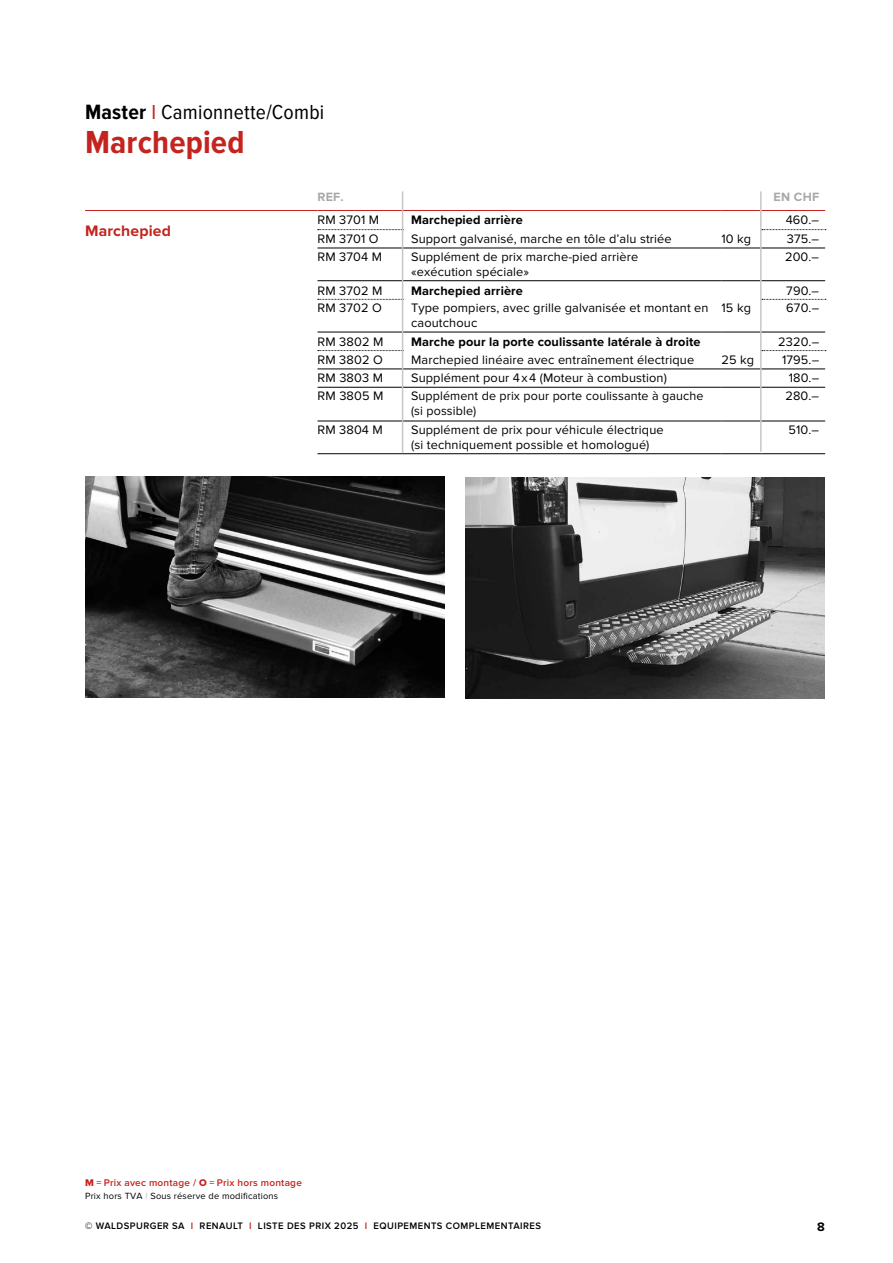
<style>
.page{position:relative;width:893px;height:1263px;background:#fff}
.page>*{position:absolute;margin:0;border:0;box-sizing:border-box;transform-origin:0 0}
.t1{font:700 33px "Proxima Nova Cond";letter-spacing:.005em;color:#c4231e}
.t2{font:21px "Proxima Nova Cond";letter-spacing:.01em;color:#000}
.t3{font:700 15.75px "Proxima Nova";letter-spacing:.01em;color:#c4231e}
.t4{font:12.75px/15px "Proxima Nova";letter-spacing:.01em;color:#000}
.t5{font:700 12.75px "Proxima Nova";letter-spacing:.01em;color:#000}
.t6{font:700 12.45px "Proxima Nova";letter-spacing:.02em;color:#a8a8a7}
.t7{font:600 10.05px "Proxima Nova";letter-spacing:.02em;color:#c4231e}
.t8{font:600 9.75px "Proxima Nova";letter-spacing:.05em;color:#000}
.t9{font:9.3px "Proxima Nova";letter-spacing:.02em;color:#000}
.s1{font-weight:700;font-size:21.45px}
.s2{color:#c4231e}
.s3{font-family:"Proxima Nova Extrabld";font-weight:400}
.s4{color:#c6c6c6}
</style>
<div class="page">
<img style="left:85px;top:476px;width:359px;height:221px">
<svg style="left:318px;top:229px;width:84px;height:1px"></svg>
<svg style="left:762px;top:229px;width:64px;height:1px"></svg>
<svg style="left:318px;top:299px;width:84px;height:1px"></svg>
<svg style="left:762px;top:299px;width:64px;height:1px"></svg>
<svg style="left:318px;top:350px;width:84px;height:1px"></svg>
<svg style="left:762px;top:350px;width:64px;height:1px"></svg>
<hr style="left:317px;top:453px;width:86px;height:1px;background:#000">
<hr style="left:403px;top:453px;width:318px;height:1px;background:#000">
<hr style="left:721px;top:453px;width:40px;height:1px;background:#000">
<hr style="left:761px;top:453px;width:64px;height:1px;background:#000">
<hr style="left:317px;top:248px;width:86px;height:1px;background:#000">
<hr style="left:403px;top:248px;width:318px;height:1px;background:#000">
<hr style="left:721px;top:248px;width:40px;height:1px;background:#000">
<hr style="left:761px;top:248px;width:64px;height:1px;background:#000">
<hr style="left:317px;top:280px;width:86px;height:1px;background:#000">
<hr style="left:403px;top:280px;width:318px;height:1px;background:#000">
<hr style="left:721px;top:280px;width:40px;height:1px;background:#000">
<hr style="left:761px;top:280px;width:64px;height:1px;background:#000">
<hr style="left:403px;top:332px;width:318px;height:1px;background:#000">
<hr style="left:317px;top:369px;width:86px;height:1px;background:#000">
<hr style="left:403px;top:369px;width:318px;height:1px;background:#000">
<hr style="left:721px;top:369px;width:40px;height:1px;background:#000">
<hr style="left:761px;top:210px;width:64px;height:1px;background:#c4231e">
<hr style="left:317px;top:332px;width:86px;height:1px;background:#000">
<hr style="left:721px;top:332px;width:40px;height:1px;background:#000">
<hr style="left:761px;top:332px;width:64px;height:1px;background:#000">
<hr style="left:761px;top:369px;width:64px;height:1px;background:#000">
<hr style="left:317px;top:387px;width:86px;height:1px;background:#000">
<hr style="left:403px;top:387px;width:318px;height:1px;background:#000">
<hr style="left:721px;top:387px;width:40px;height:1px;background:#000">
<hr style="left:317px;top:421px;width:86px;height:1px;background:#000">
<hr style="left:403px;top:421px;width:318px;height:1px;background:#000">
<hr style="left:721px;top:421px;width:40px;height:1px;background:#000">
<hr style="left:761px;top:387px;width:64px;height:1px;background:#000">
<hr style="left:761px;top:421px;width:64px;height:1px;background:#000">
<hr style="left:85px;top:210px;width:232px;height:1px;background:#c4231e">
<hr style="left:317px;top:210px;width:86px;height:1px;background:#c4231e">
<hr style="left:403px;top:210px;width:318px;height:1px;background:#c4231e">
<hr style="left:721px;top:210px;width:40px;height:1px;background:#c4231e">
<hr style="left:402px;top:191px;width:1px;height:262px;background:#c6c6c6">
<hr style="left:760px;top:191px;width:2px;height:261px;background:#c6c6c6">
<img style="left:466px;top:477px;width:359px;height:221px">
<h2 class="t2" style="left:85px;top:100px;width:241px"><span class="s1">Master</span> <span class="s2">I</span> Camionnette/Combi</h2>
<h1 class="t1" style="left:85px;top:124px;width:161px">Marchepied</h1>
<p class="t6" style="left:317px;top:190px;width:28px">REF.</p>
<p class="t6" style="left:774px;top:190px;width:47px">EN CHF</p>
<p class="t4" style="left:317px;top:213px;width:63px">RM 3701 M</p>
<p class="t5" style="left:411px;top:213px;width:113px">Marchepied arrière</p>
<p class="t4" style="left:786px;top:213px;width:35px">460.–</p>
<p class="t4" style="left:317px;top:231px;width:63px">RM 3701 O</p>
<p class="t4" style="left:411px;top:231px;width:262px">Support galvanisé, marche en tôle d’alu striée</p>
<p class="t4" style="left:721px;top:231px;width:31px">10 kg</p>
<p class="t4" style="left:787px;top:231px;width:34px">375.–</p>
<p class="t4" style="left:318px;top:249px;width:66px">RM 3704 M</p>
<p class="t4" style="left:411px;top:249px;width:229px">Supplément de prix marche-pied arrière «exécution spéciale»</p>
<p class="t4" style="left:785px;top:249px;width:36px">200.–</p>
<p class="t4" style="left:318px;top:283px;width:66px">RM 3702 M</p>
<p class="t5" style="left:411px;top:283px;width:113px">Marchepied arrière</p>
<p class="t4" style="left:786px;top:283px;width:34px">790.–</p>
<p class="t4" style="left:318px;top:301px;width:66px">RM 3702 O</p>
<p class="t4" style="left:411px;top:301px;width:299px">Type pompiers, avec grille galvanisée et montant en caoutchouc</p>
<p class="t4" style="left:721px;top:301px;width:31px">15 kg</p>
<p class="t4" style="left:786px;top:301px;width:34px">670.–</p>
<p class="t4" style="left:318px;top:334px;width:67px">RM 3802 M</p>
<p class="t5" style="left:411px;top:334px;width:291px">Marche pour la porte coulissante latérale à droite</p>
<p class="t4" style="left:778px;top:334px;width:43px">2320.–</p>
<p class="t4" style="left:318px;top:352px;width:67px">RM 3802 O</p>
<p class="t4" style="left:411px;top:352px;width:285px">Marchepied linéaire avec entraînement électrique</p>
<p class="t4" style="left:722px;top:352px;width:34px">25 kg</p>
<p class="t4" style="left:782px;top:352px;width:39px">1795.–</p>
<p class="t4" style="left:318px;top:370px;width:67px">RM 3803 M</p>
<p class="t4" style="left:411px;top:370px;width:257px">Supplément pour 4x4 (Moteur à combustion)</p>
<p class="t4" style="left:789px;top:370px;width:32px">180.–</p>
<p class="t4" style="left:318px;top:389px;width:67px">RM 3805 M</p>
<p class="t4" style="left:411px;top:389px;width:294px">Supplément de prix pour porte coulissante à gauche (si possible)</p>
<p class="t4" style="left:785px;top:389px;width:35px">280.–</p>
<p class="t4" style="left:317px;top:422px;width:67px">RM 3804 M</p>
<p class="t4" style="left:411px;top:422px;width:254px">Supplément de prix pour véhicule électrique (si techniquement possible et homologué)</p>
<p class="t4" style="left:788px;top:422px;width:32px">510.–</p>
<p class="t3" style="left:85px;top:221px;width:87px">Marchepied</p>
<p class="t7" style="left:85px;top:1177px;width:218px"><span class="s3">M</span> = Prix avec montage / <span class="s3">O</span> = Prix hors montage</p>
<p class="t9" style="left:85px;top:1190px;width:195px">Prix hors TVA <span class="s4">I</span> Sous réserve de modifications</p>
<p class="t8" style="left:85px;top:1220px;width:458px">© WALDSPURGER SA <span class="s2">I</span> RENAULT <span class="s2">I</span> LISTE DES PRIX 2025 <span class="s2">I</span> EQUIPEMENTS COMPLEMENTAIRES</p>
<p class="t5" style="left:817px;top:1219px;width:9px">8</p>
</div>
